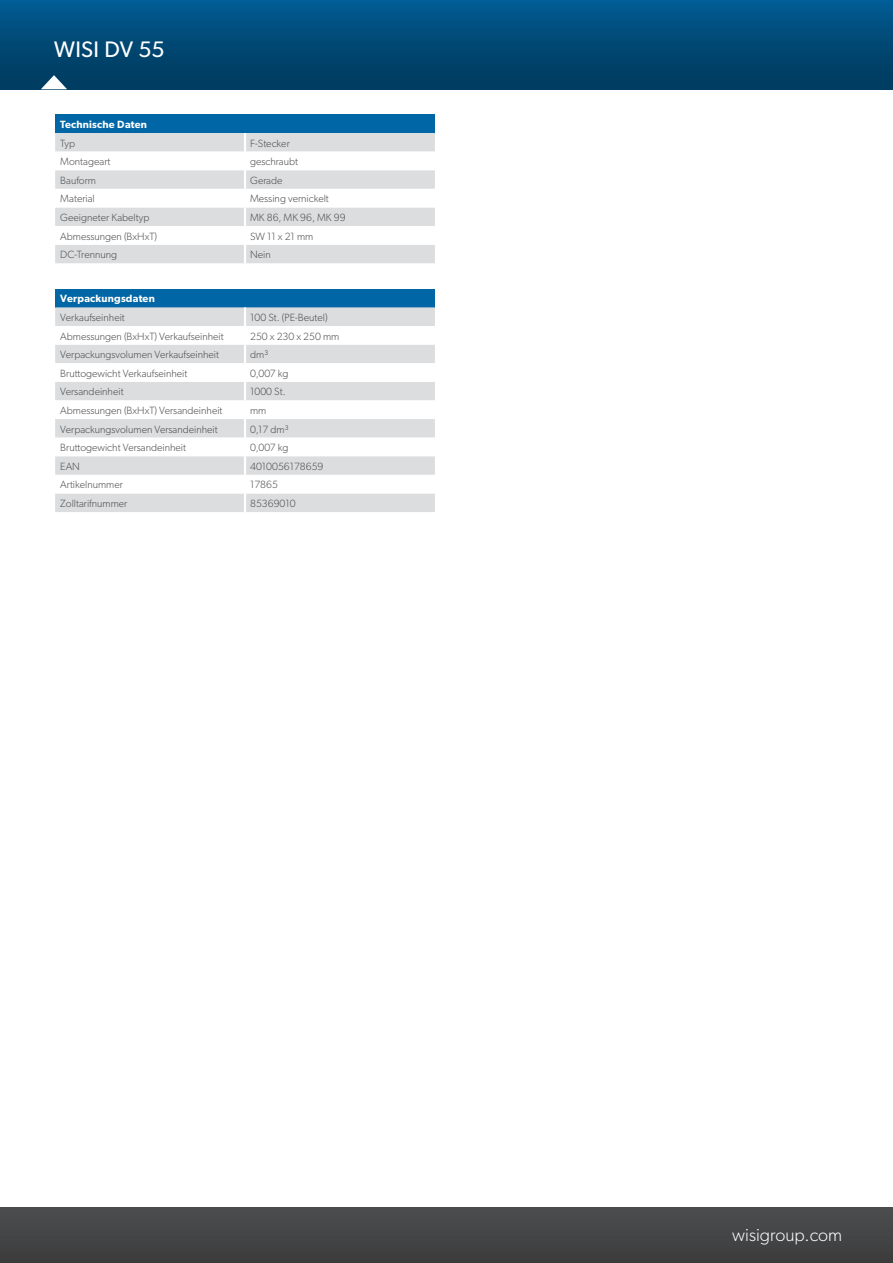
<style>
.page{position:relative;width:893px;height:1263px;background:#fff}
.page>*{position:absolute;margin:0;border:0;box-sizing:border-box;transform-origin:0 0}
.t1{font:22.5px "Gibson";letter-spacing:.01em;color:#fff}
.t2{font:300 18px "Gibson";color:#fff}
.t3{font:300 10.5px "Gibson";color:#4b4c4d}
.t4{font:600 10.5px "Gibson";letter-spacing:.02em;color:#fff}
</style>
<div class="page">
<div style="left:0;top:0;width:893px;height:89px;background:linear-gradient(to bottom,#015b91,#00395b)"></div>
<svg style="left:0;top:0;width:1px;height:90px"></svg>
<div style="left:0;top:1208px;width:893px;height:55px;background:#454647"></div>
<svg style="left:41px;top:75px;width:26px;height:14px"></svg>
<div style="left:55px;top:114px;width:380px;height:19px;background:#0166a5"></div>
<svg style="left:55px;top:133px;width:380px;height:130px"></svg>
<div style="left:55px;top:289px;width:380px;height:18px;background:#0166a5"></div>
<div style="left:55px;top:307px;width:380px;height:205px;background:#dcdddf"></div>
<svg style="left:55px;top:326px;width:380px;height:167px"></svg>
<svg style="left:244px;top:307px;width:2px;height:205px"></svg>
<h1 class="t1" style="left:54px;top:36px;width:112px">WISI DV 55</h1>
<p class="t4" style="left:60px;top:118px;width:88px">Technische Daten</p>
<p class="t3" style="left:60px;top:137px;width:16px">Typ</p>
<p class="t3" style="left:250px;top:137px;width:41px">F-Stecker</p>
<p class="t3" style="left:60px;top:155px;width:52px">Montageart</p>
<p class="t3" style="left:250px;top:155px;width:49px">geschraubt</p>
<p class="t3" style="left:60px;top:174px;width:37px">Bauform</p>
<p class="t3" style="left:250px;top:174px;width:34px">Gerade</p>
<p class="t3" style="left:60px;top:192px;width:36px">Material</p>
<p class="t3" style="left:250px;top:192px;width:80px">Messing vernickelt</p>
<p class="t3" style="left:60px;top:211px;width:91px">Geeigneter Kabeltyp</p>
<p class="t3" style="left:250px;top:211px;width:97px">MK 86, MK 96, MK 99</p>
<p class="t3" style="left:60px;top:230px;width:98px">Abmessungen (BxHxT)</p>
<p class="t3" style="left:250px;top:230px;width:65px">SW 11 x 21 mm</p>
<p class="t3" style="left:60px;top:248px;width:58px">DC-Trennung</p>
<p class="t3" style="left:250px;top:248px;width:22px">Nein</p>
<p class="t4" style="left:60px;top:292px;width:96px">Verpackungsdaten</p>
<p class="t3" style="left:60px;top:311px;width:66px">Verkaufseinheit</p>
<p class="t3" style="left:250px;top:311px;width:79px">100 St. (PE-Beutel)</p>
<p class="t3" style="left:60px;top:330px;width:165px">Abmessungen (BxHxT) Verkaufseinheit</p>
<p class="t3" style="left:250px;top:330px;width:91px">250 x 230 x 250 mm</p>
<p class="t3" style="left:60px;top:348px;width:160px">Verpackungsvolumen Verkaufseinheit</p>
<p class="t3" style="left:250px;top:348px;width:19px">dm³</p>
<p class="t3" style="left:60px;top:367px;width:129px">Bruttogewicht Verkaufseinheit</p>
<p class="t3" style="left:250px;top:367px;width:40px">0,007 kg</p>
<p class="t3" style="left:60px;top:385px;width:65px">Versandeinheit</p>
<p class="t3" style="left:250px;top:385px;width:37px">1000 St.</p>
<p class="t3" style="left:60px;top:404px;width:164px">Abmessungen (BxHxT) Versandeinheit</p>
<p class="t3" style="left:250px;top:404px;width:18px">mm</p>
<p class="t3" style="left:60px;top:423px;width:159px">Verpackungsvolumen Versandeinheit</p>
<p class="t3" style="left:250px;top:423px;width:40px">0,17 dm³</p>
<p class="t3" style="left:60px;top:441px;width:127px">Bruttogewicht Versandeinheit</p>
<p class="t3" style="left:250px;top:441px;width:40px">0,007 kg</p>
<p class="t3" style="left:60px;top:460px;width:21px">EAN</p>
<p class="t3" style="left:250px;top:460px;width:75px">4010056178659</p>
<p class="t3" style="left:60px;top:478px;width:64px">Artikelnummer</p>
<p class="t3" style="left:250px;top:478px;width:29px">17865</p>
<p class="t3" style="left:60px;top:497px;width:69px">Zolltarifnummer</p>
<p class="t3" style="left:250px;top:497px;width:47px">85369010</p>
<h2 class="t2" style="left:732px;top:1224px;width:111px">wisigroup.com</h2>
</div>
